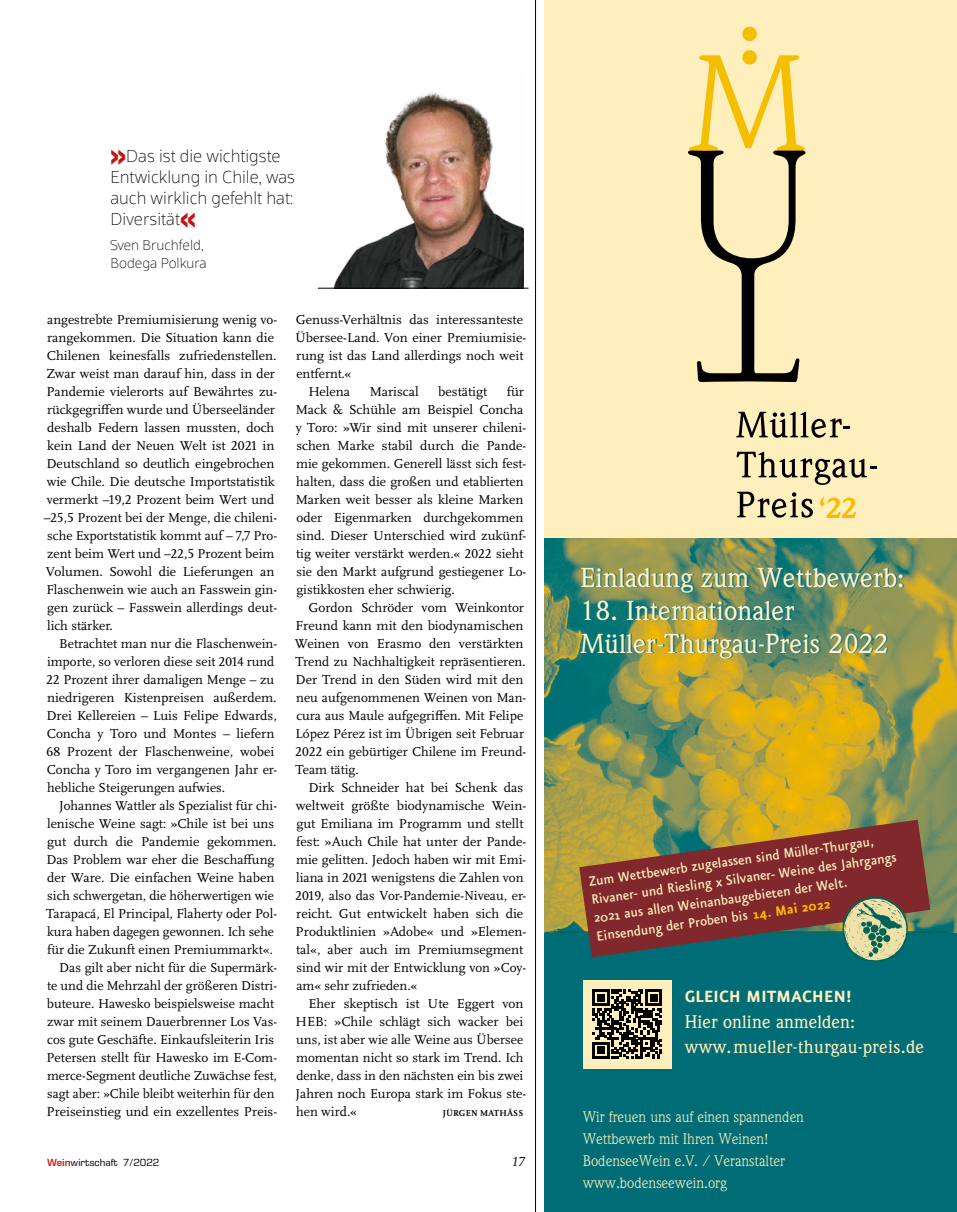
<style>
.page{position:relative;width:957px;height:1212px;background:#fff}
.page>*{position:absolute;margin:0;border:0;box-sizing:border-box;transform-origin:0 0}
.t1{font:700 28.35px "Weidemann";color:#fbb900}
.t2{font:500 27px/33px "Weidemann";color:#fff2cb}
.t3{font:700 19.5px "Eureka Sans";color:#ffefbd}
.t4{font:500 18px/25.5px "Weidemann";letter-spacing:.015em;color:#ffefbd}
.t5{font:100 16.5px/21px "Scuba Pro";color:#000}
.t6{font:500 16.2px/18.6px "Eureka Sans";color:#ffefbd;scale:.94 1}
.t7{font:15px/22px "Weidemann";letter-spacing:-.005em;color:#ffefbd}
.t8{font:13.5px/18px "Scala Pro";color:#000}
.t9{font:100 13.5px/18px "Scuba Pro";color:#000}
.t10{font:italic 13.5px "Scala Pro";color:#000}
.t11{font:10.5px "Eurostile Next LT Pro";color:#000}
.t12{font:700 9px "Scala Pro";letter-spacing:.01em;color:#000}
.s1{font-weight:700;font-size:30px;color:#c51415}
.s2{font-weight:600;color:#c51415}
.s3{font-weight:700;color:#fbb900}
</style>
<div class="page">
<div style="left:544px;top:0;width:413px;height:1212px;background:#ffefbd"></div>
<svg style="left:737px;top:492px;width:76px;height:26px"></svg>
<svg style="left:736px;top:452px;width:140px;height:33px"></svg>
<svg style="left:736px;top:412px;width:114px;height:26px"></svg>
<div style="left:742px;top:27px;width:15px;height:14px;background:#f4bf00;border-radius:50%"></div>
<svg style="left:742px;top:50px;width:15px;height:15px"></svg>
<svg style="left:688px;top:55px;width:117px;height:327px"></svg>
<div style="left:544px;top:595px;width:413px;height:617px;background:#006d76"></div>
<img style="left:544px;top:538px;width:413px;height:394px">
<hr style="left:554px;top:931px;width:393px;height:2px;background:#006359">
<svg style="left:579px;top:820px;width:351px;height:137px;background:#784838"></svg>
<img style="left:842px;top:895px;width:66px;height:67px">
<div style="left:583px;top:980px;width:88px;height:88px;background:#ffefbd"></div>
<svg style="left:592px;top:989px;width:70px;height:70px"></svg>
<hr style="left:535px;top:0;width:1px;height:1212px;background:#000">
<img style="left:322px;top:92px;width:202px;height:196px">
<hr style="left:318px;top:288px;width:210px;height:1px;background:#000">
<p class="t5" style="left:110px;top:146px;width:187px"><span class="s1">»</span>Das ist die wichtigste<br>Entwicklung in Chile, was auch wirklich gefehlt hat:<br>Diversität<span class="s1">«</span></p>
<p class="t9" style="left:110px;top:236px;width:99px">Sven Bruchfeld,<br>Bodega Polkura</p>
<p class="t8" style="left:44px;top:311px;width:235px">angestrebte Premiumisierung wenig vo&shy;rangekommen. Die Situation kann die Chilenen keinesfalls zufriedenstellen.<br>Zwar weist man darauf hin, dass in der Pandemie vielerorts auf Bewährtes zu&shy;rückgegriffen wurde und Überseeländer deshalb Federn lassen mussten, doch kein Land der Neuen Welt ist 2021 in Deutschland so deutlich eingebrochen wie Chile. Die deutsche Importstatistik vermerkt –19,2 Prozent beim Wert und –25,5 Prozent bei der Menge, die chileni&shy;sche Exportstatistik kommt auf – 7,7 Pro&shy;zent beim Wert und –22,5 Prozent beim Volumen. Sowohl die Lieferungen an Flaschenwein wie auch an Fasswein gin&shy;gen zurück – Fasswein allerdings deut&shy;lich stärker.</p>
<p class="t8" style="left:46px;top:635px;width:232px;text-indent:13px">Betrachtet man nur die Flaschenwein&shy;importe, so verloren diese seit 2014 rund 22 Prozent ihrer damaligen Menge – zu niedrigeren Kistenpreisen außerdem.<br>Drei Kellereien – Luis Felipe Edwards, Concha y Toro und Montes – liefern 68 Prozent der Flaschenweine, wobei Concha y Toro im vergangenen Jahr er&shy;hebliche Steigerungen aufwies.</p>
<p class="t8" style="left:59px;top:797px;width:219px">Johannes Wattler als Spezialist für chi-</p>
<p class="t8" style="left:47px;top:815px;width:229px">lenische Weine sagt: »Chile ist bei uns</p>
<p class="t8" style="left:47px;top:833px;width:231px">gut durch die Pandemie gekommen.</p>
<p class="t8" style="left:46px;top:851px;width:229px">Das Problem war eher die Beschaffung</p>
<p class="t8" style="left:47px;top:869px;width:229px">der Ware. Die einfachen Weine haben</p>
<p class="t8" style="left:47px;top:887px;width:228px">sich schwergetan, die höherwertigen wie</p>
<p class="t8" style="left:46px;top:905px;width:232px">Tarapacá, El Principal, Flaherty oder Pol-</p>
<p class="t8" style="left:47px;top:923px;width:228px">kura haben dagegen gewonnen. Ich sehe</p>
<p class="t8" style="left:47px;top:941px;width:227px">für die Zukunft einen Premiummarkt«.</p>
<p class="t8" style="left:59px;top:959px;width:219px">Das gilt aber nicht für die Supermärk-</p>
<p class="t8" style="left:47px;top:977px;width:231px">te und die Mehrzahl der größeren Distri-</p>
<p class="t8" style="left:47px;top:995px;width:229px">buteure. Hawesko beispielsweise macht</p>
<p class="t8" style="left:47px;top:1013px;width:231px">zwar mit seinem Dauerbrenner Los Vas-</p>
<p class="t8" style="left:47px;top:1031px;width:228px">cos gute Geschäfte. Einkaufsleiterin Iris</p>
<p class="t8" style="left:46px;top:1049px;width:232px">Petersen stellt für Hawesko im E-Com-</p>
<p class="t8" style="left:47px;top:1067px;width:231px">merce-Segment deutliche Zuwächse fest,</p>
<p class="t8" style="left:47px;top:1085px;width:229px">sagt aber: »Chile bleibt weiterhin für den</p>
<p class="t8" style="left:46px;top:1103px;width:232px">Preiseinstieg und ein exzellentes Preis-</p>
<p class="t8" style="left:296px;top:311px;width:229px">Genuss-Verhältnis das interessanteste</p>
<p class="t8" style="left:295px;top:329px;width:233px">Übersee-Land. Von einer Premiumisie-</p>
<p class="t8" style="left:296px;top:347px;width:229px">rung ist das Land allerdings noch weit</p>
<p class="t8" style="left:296px;top:365px;width:56px">entfernt.«</p>
<p class="t8" style="left:308px;top:383px;width:43px">Helena</p>
<p class="t8" style="left:370px;top:383px;width:51px">Mariscal</p>
<p class="t8" style="left:438px;top:383px;width:50px">bestätigt</p>
<p class="t8" style="left:296px;top:383px;width:232px;text-indent:211px">für Mack &amp; Schühle am Beispiel Concha y Toro: »Wir sind mit unserer chileni&shy;schen Marke stabil durch die Pande&shy;mie gekommen. Generell lässt sich fest&shy;halten, dass die großen und etablierten Marken weit besser als kleine Marken oder Eigenmarken durchgekommen sind. Dieser Unterschied wird zukünf&shy;tig weiter verstärkt werden.« 2022 sieht sie den Markt aufgrund gestiegener Lo&shy;gistikkosten eher schwierig.</p>
<p class="t8" style="left:295px;top:599px;width:233px;text-indent:14px">Gordon Schröder vom Weinkontor Freund kann mit den biodynamischen Weinen von Erasmo den verstärkten Trend zu Nachhaltigkeit repräsentieren.<br>Der Trend in den Süden wird mit den neu aufgenommenen Weinen von Man&shy;cura aus Maule aufgegriffen. Mit Felipe López Pérez ist im Übrigen seit Februar 2022 ein gebürtiger Chilene im Freund-Team tätig.</p>
<p class="t8" style="left:295px;top:779px;width:232px;text-indent:13px">Dirk Schneider hat bei Schenk das weltweit größte biodynamische Wein&shy;gut Emiliana im Programm und stellt fest: »Auch Chile hat unter der Pande&shy;mie gelitten. Jedoch haben wir mit Emi&shy;liana in 2021 wenigstens die Zahlen von 2019, also das Vor-Pandemie-Niveau, er&shy;reicht. Gut entwickelt haben sich die Produktlinien »Adobe« und »Elemen&shy;tal«, aber auch im Premiumsegment sind wir mit der Entwicklung von »Coy&shy;am« sehr zufrieden.«</p>
<p class="t8" style="left:295px;top:995px;width:232px;text-indent:13px">Eher skeptisch ist Ute Eggert von HEB: »Chile schlägt sich wacker bei uns, ist aber wie alle Weine aus Übersee momentan nicht so stark im Trend. Ich denke, dass in den nächsten ein bis zwei Jahren noch Europa stark im Fokus ste&shy;hen wird.«</p>
<p class="t12" style="left:443px;top:1108px;width:82px">JÜRGEN MATHÄSS</p>
<p class="t11" style="left:47px;top:1156px;width:114px"><span class="s2">Wein</span>wirtschaft 7/2022</p>
<p class="t10" style="left:511px;top:1153px;width:15px">17</p>
<h1 class="t1" style="left:818px;top:491px;width:40px">‘22</h1>
<h2 class="t2" style="left:580px;top:561px;width:325px">Einladung zum Wettbewerb:</h2>
<h2 class="t2" style="left:580px;top:594px;width:309px">18. Internationaler<br>Müller-Thurgau-Preis 2022</h2>
<p class="t6" style="left:587px;top:872px;width:329px;rotate:-8deg">Zum Wettbewerb zugelassen sind Müller-Thurgau, Rivaner- und Riesling x Silvaner- Weine des Jahrgangs 2021 aus allen Weinanbaugebieten der Welt.<br>Einsendung der Proben bis <span class="s3">14. Mai 2022</span></p>
<h3 class="t3" style="left:685px;top:987px;width:168px">GLEICH MITMACHEN!</h3>
<h3 class="t4" style="left:685px;top:1009px;width:241px">Hier online anmelden: www.mueller-thurgau-preis.de</h3>
<p class="t7" style="left:583px;top:1105px;width:223px">Wir freuen uns auf einen spannenden<br>Wettbewerb mit Ihren Weinen!<br>BodenseeWein e.V. / Veranstalter www.bodenseewein.org</p>
</div>
